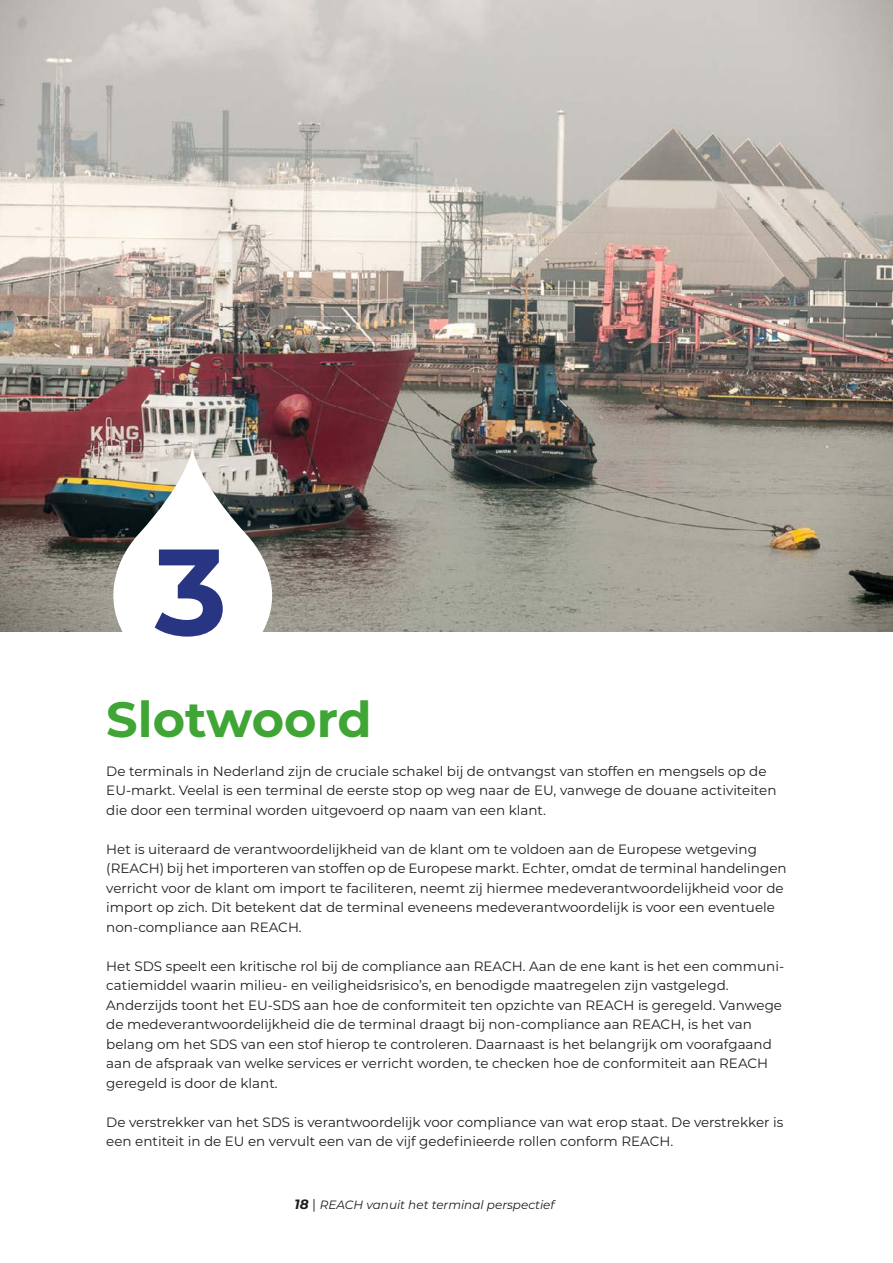
<style>
.page{position:relative;width:893px;height:1263px;background:#fff}
.page>*{position:absolute;margin:0;border:0;box-sizing:border-box;transform-origin:0 0}
.t1{font:700 122.4px "Montserrat";color:#283583}
.t2{font:700 49.5px "Montserrat";color:#3fa535}
.t3{font:13.5px/19.5px "Montserrat";color:#1d1d1b}
.t4{font:italic 12px "Montserrat";color:#1d1d1b}
.s1{font-weight:700;font-size:13.5px}
.s2{font-style:normal;font-size:13.5px}
</style>
<div class="page">
<img style="left:0;top:0;width:893px;height:631px">
<svg style="left:111px;top:449px;width:162px;height:183px"></svg>
<h1 class="t1" style="left:155px;top:503px;width:74px">3</h1>
<h2 class="t2" style="left:106px;top:683px;width:267px">Slotwoord</h2>
<p class="t3" style="left:106px;top:760px;width:672px">De terminals in Nederland zijn de cruciale schakel bij de ontvangst van stoffen en mengsels op de<br>EU-markt. Veelal is een terminal de eerste stop op weg naar de EU, vanwege de douane activiteiten die door een terminal worden uitgevoerd op naam van een klant.</p>
<p class="t3" style="left:106px;top:838px;width:682px">Het is uiteraard de verantwoordelijkheid van de klant om te voldoen aan de Europese wetgeving (REACH) bij het importeren van stoffen op de Europese markt. Echter, omdat de terminal handelingen verricht voor de klant om import te faciliteren, neemt zij hiermee medeverantwoordelijkheid voor de import op zich. Dit betekent dat de terminal eveneens medeverantwoordelijk is voor een eventuele non-compliance aan REACH.</p>
<p class="t3" style="left:106px;top:955px;width:678px">Het SDS speelt een kritische rol bij de compliance aan REACH. Aan de ene kant is het een communi&shy;catiemiddel waarin milieu- en veiligheidsrisico’s, en benodigde maatregelen zijn vastgelegd.<br>Anderzijds toont het EU-SDS aan hoe de conformiteit ten opzichte van REACH is geregeld. Vanwege de medeverantwoordelijkheid die de terminal draagt bij non-compliance aan REACH, is het van belang om het SDS van een stof hierop te controleren. Daarnaast is het belangrijk om voorafgaand aan de afspraak van welke services er verricht worden, te checken hoe de conformiteit aan REACH geregeld is door de klant.</p>
<p class="t3" style="left:106px;top:1111px;width:679px">De verstrekker van het SDS is verantwoordelijk voor compliance van wat erop staat. De verstrekker is een entiteit in de EU en vervult een van de vijf gedefinieerde rollen conform REACH.</p>
<p class="t4" style="left:294px;top:1196px;width:262px"><span class="s1">18</span> <span class="s2">|</span> REACH vanuit het terminal perspectief</p>
</div>
